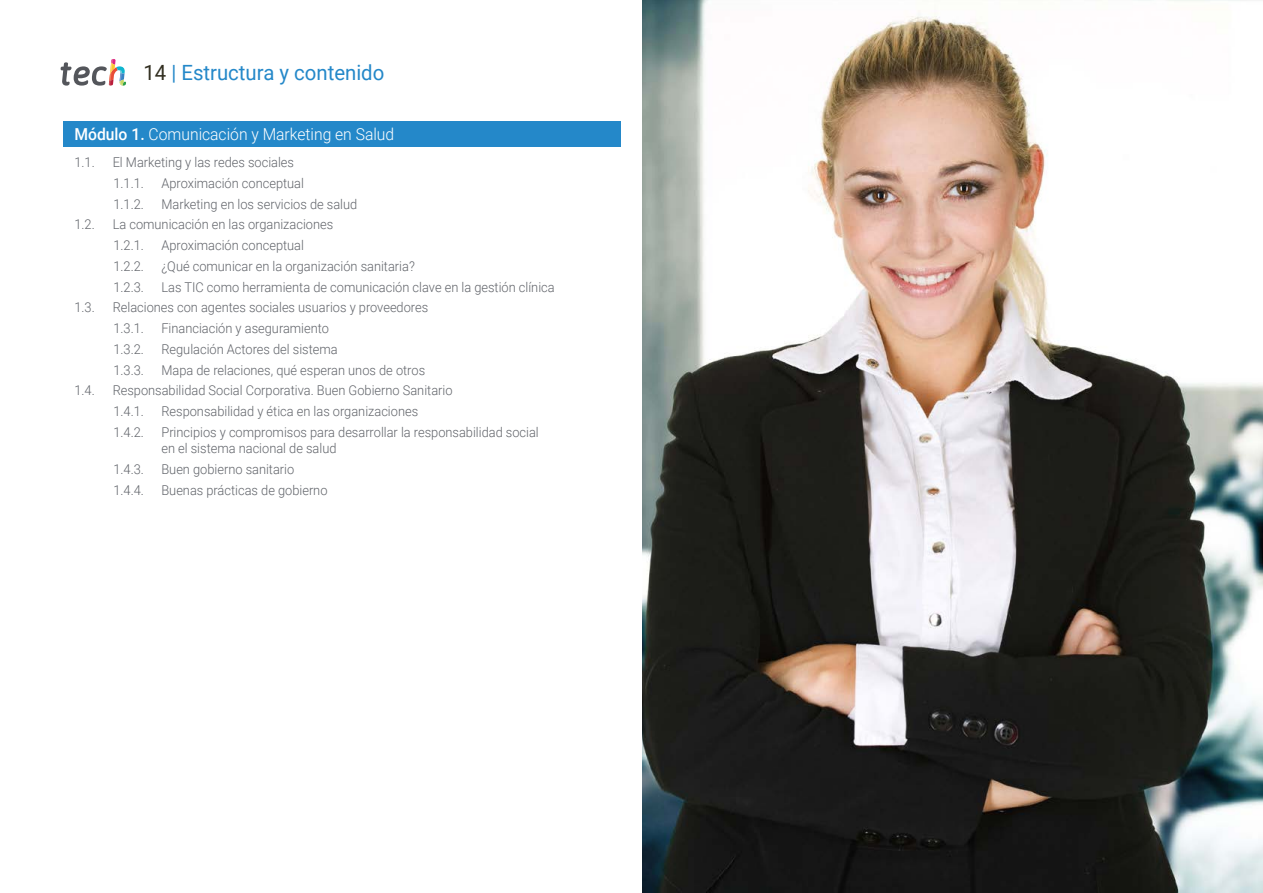
<style>
.page{position:relative;width:1263px;height:893px;background:#fff}
.page>*{position:absolute;margin:0;border:0;box-sizing:border-box;transform-origin:0 0}
.t1{font:21px "Roboto";color:#2488c9}
.t2{font:300 16.5px "Roboto";color:#fff;scale:.95 1}
.t3{font:300 13.5px/20.7px "Roboto";color:#61646a;scale:.95 1}
.s1{color:#312e20}
.s2{font-weight:500}
</style>
<div class="page">
<svg style="left:61px;top:59px;width:65px;height:27px"></svg>
<div style="left:63px;top:121px;width:558px;height:25px;background:#2488c9"></div>
<img style="left:642px;top:0;width:621px;height:893px">
<h1 class="t1" style="left:144px;top:57px;width:242px"><span class="s1">14</span> | Estructura y contenido</h1>
<p class="t2" style="left:74px;top:123px;width:338px"><span class="s2">Módulo 1.</span> Comunicación y Marketing en Salud</p>
<p class="t3" style="left:74px;top:151px;width:23px">1.1.</p>
<p class="t3" style="left:113px;top:151px;width:192px">El Marketing y las redes sociales<br>1.1.1.</p>
<p class="t3" style="left:161px;top:172px;width:152px">Aproximación conceptual</p>
<p class="t3" style="left:113px;top:193px;width:34px">1.1.2.</p>
<p class="t3" style="left:161px;top:193px;width:208px">Marketing en los servicios de salud</p>
<p class="t3" style="left:74px;top:214px;width:23px">1.2.</p>
<p class="t3" style="left:113px;top:214px;width:234px">La comunicación en las organizaciones<br>1.2.1.</p>
<p class="t3" style="left:161px;top:234px;width:152px">Aproximación conceptual</p>
<p class="t3" style="left:113px;top:255px;width:34px">1.2.2.</p>
<p class="t3" style="left:161px;top:255px;width:268px">¿Qué comunicar en la organización sanitaria?</p>
<p class="t3" style="left:113px;top:276px;width:34px">1.2.3.</p>
<p class="t3" style="left:161px;top:276px;width:415px">Las TIC como herramienta de comunicación clave en la gestión clínica</p>
<p class="t3" style="left:74px;top:297px;width:23px">1.3.</p>
<p class="t3" style="left:113px;top:297px;width:334px">Relaciones con agentes sociales usuarios y proveedores<br>1.3.1.</p>
<p class="t3" style="left:161px;top:317px;width:178px">Financiación y aseguramiento</p>
<p class="t3" style="left:113px;top:338px;width:34px">1.3.2.</p>
<p class="t3" style="left:161px;top:338px;width:187px">Regulación Actores del sistema</p>
<p class="t3" style="left:113px;top:359px;width:34px">1.3.3.</p>
<p class="t3" style="left:161px;top:359px;width:279px">Mapa de relaciones, qué esperan unos de otros</p>
<p class="t3" style="left:74px;top:380px;width:23px">1.4.</p>
<p class="t3" style="left:113px;top:380px;width:359px">Responsabilidad Social Corporativa. Buen Gobierno Sanitario<br>1.4.1.</p>
<p class="t3" style="left:161px;top:400px;width:272px">Responsabilidad y ética en las organizaciones</p>
<p class="t3" style="left:113px;top:421px;width:34px">1.4.2.</p>
<p class="t3" style="left:161px;top:423px;width:399px;line-height:16.5px">Principios y compromisos para desarrollar la responsabilidad social en el sistema nacional de salud</p>
<p class="t3" style="left:113px;top:458px;width:34px">1.4.3.</p>
<p class="t3" style="left:161px;top:458px;width:141px">Buen gobierno sanitario</p>
<p class="t3" style="left:113px;top:479px;width:34px">1.4.4.</p>
<p class="t3" style="left:161px;top:479px;width:176px">Buenas prácticas de gobierno</p>
</div>
